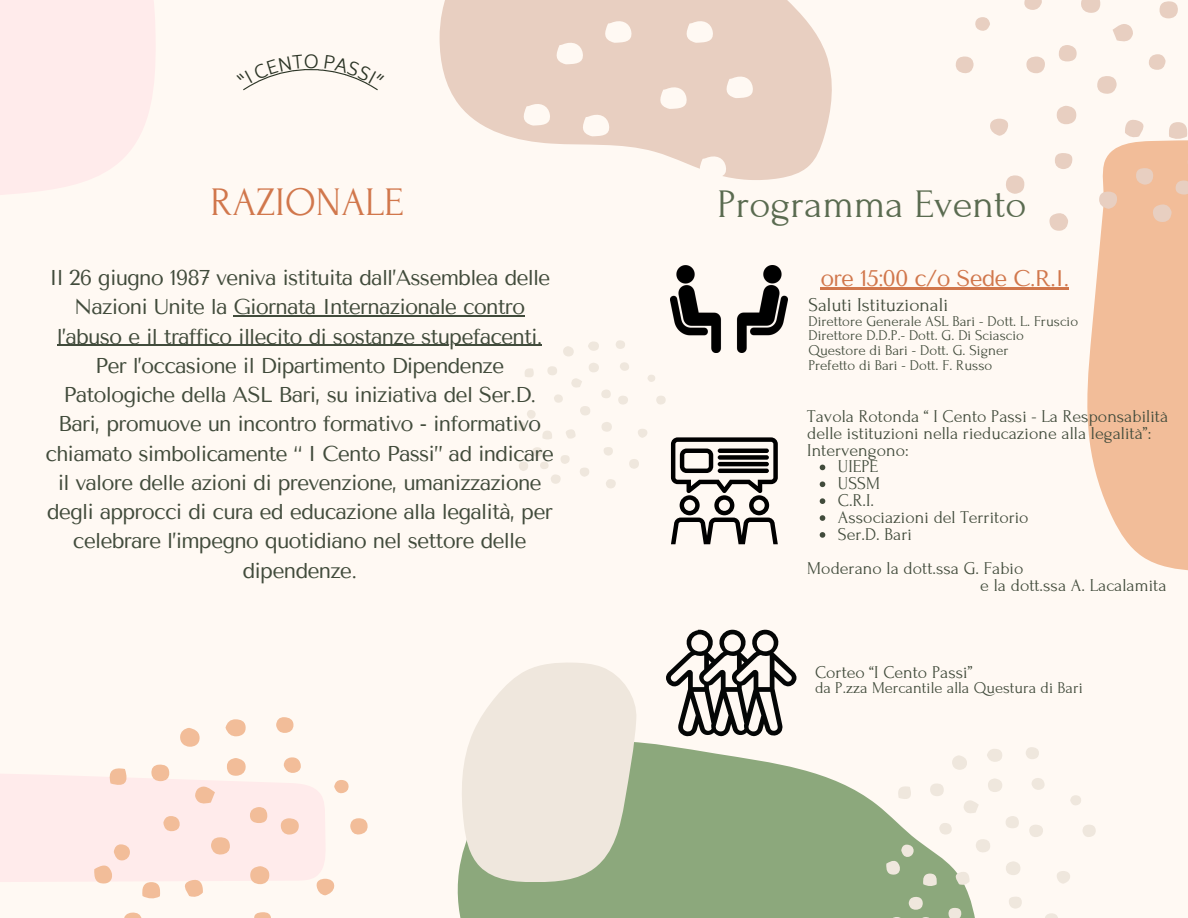
<style>
.page{position:relative;width:1188px;height:918px;background:#fff9f3}
.page>*{position:absolute;margin:0;border:0;box-sizing:border-box;transform-origin:0 0}
.t1{font:40.5px "Forum";color:#5a6b50}
.t2{font:40.5px "Forum";color:#d1774c}
.t3{font:22.5px "Tenor Sans";letter-spacing:-.04em;color:#d1774c}
.t4{font:21.45px/29.2px "Tenor Sans";letter-spacing:-.04em;color:#414b3b;text-align:center}
.t5{font:19.5px "Forum";color:#414b3b}
.t6{font:18px/16.8px "Forum";color:#414b3b}
.t7{font:300 18px "Biryani";color:#2b3425}
.t8{font:16.5px "Forum";color:#414b3b}
.t9{font:15px "Forum";color:#414b3b}
</style>
<div class="page">
<svg style="left:0;top:0;width:155px;height:195px"></svg>
<svg style="left:440px;top:0;width:392px;height:180px;fill:#e8cfc1"></svg>
<svg style="left:684px;top:19px;width:31px;height:24px"></svg>
<svg style="left:657px;top:85px;width:31px;height:24px"></svg>
<svg style="left:697px;top:154px;width:31px;height:24px"></svg>
<svg style="left:620px;top:176px;width:31px;height:4px"></svg>
<svg style="left:580px;top:112px;width:31px;height:24px"></svg>
<svg style="left:554px;top:40px;width:31px;height:24px"></svg>
<svg style="left:602px;top:19px;width:31px;height:24px"></svg>
<svg style="left:521px;top:102px;width:31px;height:24px"></svg>
<svg style="left:541px;top:176px;width:30px;height:4px"></svg>
<svg style="left:724px;top:74px;width:30px;height:24px"></svg>
<svg style="left:457px;top:742px;width:518px;height:176px;fill:#8ca87c"></svg>
<svg style="left:1087px;top:140px;width:101px;height:431px;background:#f3c5a6"></svg>
<svg style="left:1056px;top:106px;width:20px;height:18px"></svg>
<svg style="left:1081px;top:0;width:19px;height:13px"></svg>
<svg style="left:1169px;top:122px;width:19px;height:17px"></svg>
<svg style="left:1113px;top:24px;width:20px;height:18px"></svg>
<svg style="left:1097px;top:76px;width:20px;height:18px"></svg>
<svg style="left:1187px;top:153px;width:1px;height:18px"></svg>
<svg style="left:1125px;top:120px;width:19px;height:17px"></svg>
<svg style="left:990px;top:119px;width:18px;height:17px"></svg>
<svg style="left:1153px;top:204px;width:19px;height:19px"></svg>
<svg style="left:1049px;top:213px;width:19px;height:18px"></svg>
<svg style="left:1026px;top:56px;width:19px;height:17px"></svg>
<svg style="left:1006px;top:175px;width:18px;height:19px"></svg>
<svg style="left:1159px;top:1px;width:19px;height:17px"></svg>
<svg style="left:1024px;top:0;width:18px;height:10px"></svg>
<svg style="left:1055px;top:153px;width:18px;height:16px"></svg>
<svg style="left:955px;top:56px;width:19px;height:17px"></svg>
<div style="left:1058px;top:45px;width:19px;height:16px;background:#e8cfc1;border-radius:50%"></div>
<svg style="left:1136px;top:168px;width:18px;height:17px"></svg>
<svg style="left:1099px;top:191px;width:19px;height:18px"></svg>
<svg style="left:1175px;top:180px;width:13px;height:15px"></svg>
<svg style="left:975px;top:17px;width:15px;height:14px"></svg>
<div style="left:1149px;top:54px;width:17px;height:16px;background:#e8cfc1;border-radius:7px"></div>
<svg style="left:460px;top:663px;width:178px;height:219px;background:#e7e3d6"></svg>
<svg style="left:226px;top:719px;width:20px;height:18px"></svg>
<div style="left:180px;top:728px;width:20px;height:19px;background:#f2bd99;border-radius:50%"></div>
<svg style="left:124px;top:912px;width:18px;height:6px"></svg>
<div style="left:276px;top:717px;width:18px;height:16px;background:#f2bd99;border-radius:50%"></div>
<svg style="left:254px;top:912px;width:17px;height:6px"></svg>
<svg style="left:0;top:757px;width:368px;height:142px"></svg>
<div style="left:114px;top:844px;width:16px;height:17px;background:#f2bd99;border-radius:8px"></div>
<div style="left:163px;top:816px;width:17px;height:15px;background:#f2bd99;border-radius:7px"></div>
<svg style="left:1006px;top:861px;width:14px;height:14px"></svg>
<div style="left:988px;top:778px;width:15px;height:14px;background:#efe7dd;border-radius:50%"></div>
<svg style="left:987px;top:749px;width:15px;height:13px"></svg>
<svg style="left:923px;top:874px;width:14px;height:13px"></svg>
<div style="left:952px;top:755px;width:15px;height:15px;background:#efe7dd;border-radius:50%"></div>
<svg style="left:963px;top:798px;width:16px;height:16px"></svg>
<svg style="left:976px;top:839px;width:14px;height:13px"></svg>
<svg style="left:909px;top:897px;width:14px;height:13px"></svg>
<svg style="left:952px;top:870px;width:18px;height:16px"></svg>
<svg style="left:1057px;top:871px;width:13px;height:13px"></svg>
<svg style="left:890px;top:917px;width:14px;height:1px"></svg>
<svg style="left:1029px;top:825px;width:14px;height:12px"></svg>
<svg style="left:1045px;top:913px;width:13px;height:5px"></svg>
<svg style="left:896px;top:785px;width:17px;height:16px"></svg>
<svg style="left:930px;top:783px;width:14px;height:13px"></svg>
<svg style="left:1032px;top:778px;width:13px;height:12px"></svg>
<div style="left:1026px;top:747px;width:13px;height:12px;background:#efe7dd;border-radius:50%"></div>
<svg style="left:1009px;top:897px;width:13px;height:12px"></svg>
<svg style="left:1082px;top:825px;width:14px;height:12px"></svg>
<div style="left:1006px;top:816px;width:13px;height:12px;background:#efe7dd;border-radius:50%"></div>
<svg style="left:948px;top:908px;width:13px;height:10px"></svg>
<svg style="left:920px;top:917px;width:12px;height:1px"></svg>
<svg style="left:1070px;top:795px;width:11px;height:10px"></svg>
<svg style="left:886px;top:858px;width:15px;height:17px"></svg>
<div style="left:901px;top:845px;width:13px;height:12px;background:#efe7dd;border-radius:50%"></div>
<div style="left:939px;top:823px;width:13px;height:12px;background:#efe7dd;border-radius:6px"></div>
<div style="left:601px;top:422px;width:11px;height:10px;background:#efe7dd;border-radius:50%"></div>
<div style="left:589px;top:363px;width:10px;height:9px;background:#efe7dd;border-radius:50%"></div>
<svg style="left:588px;top:341px;width:11px;height:10px"></svg>
<svg style="left:542px;top:431px;width:10px;height:8px"></svg>
<div style="left:563px;top:346px;width:11px;height:11px;background:#efe7dd;border-radius:50%"></div>
<svg style="left:571px;top:378px;width:11px;height:10px"></svg>
<div style="left:580px;top:406px;width:10px;height:10px;background:#efe7dd;border-radius:5px"></div>
<svg style="left:532px;top:447px;width:10px;height:9px"></svg>
<svg style="left:566px;top:429px;width:10px;height:10px"></svg>
<svg style="left:638px;top:429px;width:9px;height:9px"></svg>
<div style="left:519px;top:462px;width:9px;height:9px;background:#efe7dd;border-radius:50%"></div>
<div style="left:551px;top:474px;width:10px;height:10px;background:#efe7dd;border-radius:5px"></div>
<div style="left:606px;top:479px;width:10px;height:10px;background:#efe7dd;border-radius:5px"></div>
<svg style="left:618px;top:396px;width:10px;height:9px"></svg>
<svg style="left:629px;top:459px;width:10px;height:10px"></svg>
<svg style="left:525px;top:368px;width:9px;height:9px"></svg>
<div style="left:547px;top:366px;width:10px;height:9px;background:#efe7dd;border-radius:4px"></div>
<svg style="left:620px;top:362px;width:9px;height:9px"></svg>
<div style="left:616px;top:340px;width:9px;height:9px;background:#efe7dd;border-radius:50%"></div>
<svg style="left:604px;top:447px;width:9px;height:9px"></svg>
<div style="left:656px;top:396px;width:10px;height:9px;background:#efe7dd;border-radius:50%"></div>
<div style="left:601px;top:389px;width:10px;height:9px;background:#efe7dd;border-radius:50%"></div>
<div style="left:560px;top:455px;width:10px;height:9px;background:#efe7dd;border-radius:50%"></div>
<div style="left:579px;top:468px;width:10px;height:9px;background:#efe7dd;border-radius:50%"></div>
<svg style="left:540px;top:462px;width:9px;height:7px"></svg>
<svg style="left:647px;top:375px;width:8px;height:7px"></svg>
<svg style="left:516px;top:422px;width:10px;height:9px"></svg>
<div style="left:527px;top:410px;width:9px;height:9px;background:#efe7dd;border-radius:50%"></div>
<div style="left:554px;top:394px;width:9px;height:9px;background:#efe7dd;border-radius:4px"></div>
<svg style="left:671px;top:437px;width:107px;height:107px"></svg>
<img style="left:671px;top:266px;width:117px;height:87px">
<svg style="left:666px;top:630px;width:131px;height:106px"></svg>
<svg style="left:820px;top:465px;width:5px;height:5px"></svg>
<svg style="left:820px;top:481px;width:5px;height:6px"></svg>
<svg style="left:820px;top:498px;width:5px;height:6px"></svg>
<svg style="left:820px;top:515px;width:5px;height:6px"></svg>
<svg style="left:820px;top:532px;width:5px;height:6px"></svg>
<hr style="left:821px;top:287px;width:248px;height:3px;background:#d1774c">
<hr style="left:233px;top:315px;width:292px;height:2px;background:#414b3b">
<hr style="left:57px;top:345px;width:485px;height:1px;background:#414b3b">
<svg style="left:243px;top:69px;width:135px;height:21px"></svg>
<p class="t7" style="left:304px;top:51px;width:17px">O</p>
<p class="t2" style="left:211px;top:181px;width:195px">RAZIONALE</p>
<p class="t1" style="left:717px;top:183px;width:311px">Programma Evento</p>
<p class="t4" style="left:46px;top:263px;width:510px">Il 26 giugno 1987 veniva istituita dall’Assemblea delle Nazioni Unite la Giornata Internazionale contro l’abuso e il traffico illecito di sostanze stupefacenti.<br>Per l’occasione il Dipartimento Dipendenze Patologiche della ASL Bari, su iniziativa del Ser.D.<br>Bari, promuove un incontro formativo - informativo chiamato simbolicamente “ I Cento Passi” ad indicare il valore delle azioni di prevenzione, umanizzazione degli approcci di cura ed educazione alla legalità, per celebrare l’impegno quotidiano nel settore delle dipendenze.</p>
<p class="t3" style="left:821px;top:266px;width:250px">ore 15:00 c/o Sede C.R.I.</p>
<p class="t5" style="left:808px;top:295px;width:141px">Saluti Istituzionali</p>
<p class="t9" style="left:808px;top:313px;width:271px">Direttore Generale ASL Bari - Dott. L. Fruscio</p>
<p class="t9" style="left:808px;top:328px;width:217px">Direttore D.D.P.- Dott. G. Di Sciascio</p>
<h4 class="t9" style="left:808px;top:342px;width:201px">Questore di Bari - Dott. G. Signer</h4>
<p class="t9" style="left:808px;top:357px;width:185px">Prefetto di Bari - Dott. F. Russo</p>
<h1 class="t6" style="left:807px;top:408px;width:362px">Tavola Rotonda “ I Cento Passi - La Responsabilità delle istituzioni nella rieducazione alla legalità”:<br>Intervengono:</h1>
<h2 class="t6" style="left:838px;top:459px;width:42px">UIEPE</h2>
<h3 class="t6" style="left:838px;top:475px;width:44px">USSM</h3>
<p class="t6" style="left:838px;top:492px;width:38px">C.R.I.</p>
<h3 class="t6" style="left:838px;top:509px;width:192px">Associazioni del Territorio</h3>
<p class="t6" style="left:838px;top:526px;width:76px">Ser.D. Bari</p>
<p class="t6" style="left:980px;top:560px;width:188px;text-indent:-173px">Moderano la dott.ssa G. Fabio<br>e la dott.ssa A. Lacalamita</p>
<p class="t6" style="left:815px;top:664px;width:159px">Corteo “I Cento Passi”</p>
<p class="t8" style="left:815px;top:679px;width:269px">da P.zza Mercantile alla Questura di Bari</p>
</div>
